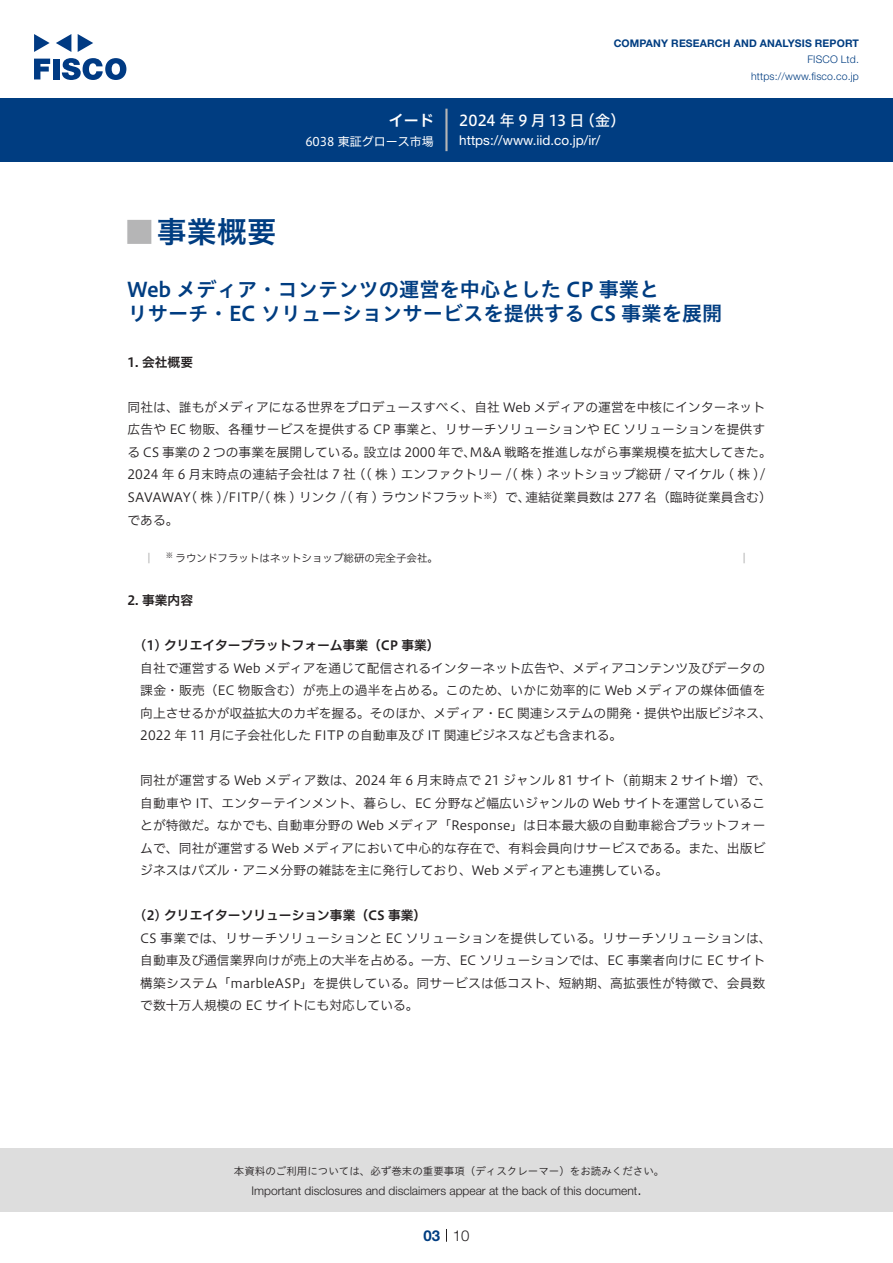
<style>
.page{position:relative;width:893px;height:1263px;background:#fff}
.page>*{position:absolute;margin:0;border:0;box-sizing:border-box;transform-origin:0 0}
.t1{font:30px "Hiragino UD Sans Std N W6";color:#003d81}
.t2{font:24px "Hiragino UD Sans Std N W6";color:#b5b5b6}
.中タイトル{font:20.25px/24px "Hiragino UD Sans Std W6";color:#003d81}
.t3{font:15px "Hiragino UD Sans F Std N W5";color:#fff}
.t4{font:300 15px "Helvetica Neue LT Std";color:#231f20}
.t5{font:15px "Hiragino UD Sans F Std N W6";color:#fff}
.t6{font:700 15px "Helvetica Neue LT Std";color:#003d81}
.t7{font:13.5px "Helvetica Neue LT Std";color:#fff}
.本文3mm{font:12.75px/22.5px "Hiragino UD Sans F Std N W3";letter-spacing:.01em;color:#231f20}
.本文{font:12.75px/22.5px "Hiragino UD Sans F Std N W3";color:#231f20}
.小タイトル3mm{font:12.75px "Hiragino UD Sans F Std N W6";color:#231f20}
.小タイトル{font:12.75px "Hiragino UD Sans F Std N W6";color:#231f20}
.t8{font:300 12px "Helvetica Neue LT Std";color:#231f20}
.t9{font:12px "Hiragino UD Sans F Std N W4";color:#fff}
.t10{font:10.5px "Hiragino UD Sans Std W3";color:#231f20}
.t11{font:700 10.5px "Helvetica Neue LT Std";letter-spacing:.015em;color:#003d81}
.t12{font:300 10.5px/16.5px "Helvetica Neue LT Std";letter-spacing:.015em;color:#003d81;text-align:right}
.t13{font:10.5px "Hiragino UD Sans F Std N W3";color:#231f20}
.本文-2{font:8.85px "Hiragino UD Sans F Std N W3";color:#231f20}
.t14{font:7.35px "Hiragino UD Sans F Std N W3";color:#231f20}
.s1{font-size:12.75px}
</style>
<div class="page">
<div style="left:0;top:1148px;width:893px;height:64px;background:#ddd"></div>
<svg style="left:34px;top:59px;width:16px;height:20px"></svg>
<div style="left:53px;top:59px;width:6px;height:20px;background:#003a83"></div>
<svg style="left:62px;top:58px;width:64px;height:22px"></svg>
<svg style="left:34px;top:34px;width:16px;height:18px"></svg>
<svg style="left:78px;top:34px;width:15px;height:18px"></svg>
<svg style="left:56px;top:34px;width:15px;height:18px"></svg>
<div style="left:0;top:98px;width:893px;height:64px;background:#003d81"></div>
<hr style="left:445px;top:109px;width:3px;height:42px;background:#b5b5b6">
<svg style="left:446px;top:1229px;width:1px;height:13px"></svg>
<svg style="left:148px;top:553px;width:2px;height:10px"></svg>
<svg style="left:743px;top:553px;width:2px;height:10px"></svg>
<p class="t5" style="left:389px;top:109px;width:46px">イード</p>
<p class="t9" style="left:305px;top:132px;width:130px">6038 東証グロース市場</p>
<p class="t11" style="left:614px;top:37px;width:247px">COMPANY RESEARCH AND ANALYSIS REPORT</p>
<p class="t12" style="left:751px;top:51px;width:109px">FISCO Ltd. https://www.fisco.co j p.</p>
<p class="t3" style="left:580px;top:109px;width:47px">（金(</p>
<p class="t3" style="left:459px;top:109px;width:127px">2024 年 9 月 13 日</p>
<p class="t7" style="left:459px;top:132px;width:143px">https: / / w w w . i i d . c o j p. /i r/</p>
<p class="t1" style="left:157px;top:209px;width:121px">事業概要</p>
<p class="t2" style="left:128px;top:213px;width:25px">█</p>
<p class="中タイトル" style="left:128px;top:276px;width:596px">Web メディア・コンテンツの運営を中心とした CP 事業と<br>リサーチ・EC ソリューションサービスを提供する CS 事業を展開</p>
<p class="小タイトル" style="left:128px;top:352px;width:67px">1. 会社概要</p>
<p class="本文" style="left:128px;top:395px;width:639px">同社は、誰もがメディアになる世界をプロデュースすべく、自社 Web メディアの運営を中核にインターネット</p>
<p class="本文" style="left:128px;top:418px;width:639px">広告や EC 物販、各種サービスを提供する CP 事業と、リサーチソリューションや EC ソリューションを提供す</p>
<p class="本文" style="left:364px;top:440px;width:410px">設立は 2000 年で M、 &amp;A 戦略を推進しながら事業規模を拡大してきた。</p>
<p class="本文" style="left:353px;top:440px;width:414px;text-indent:-225px">る CS 事業の 2 つの事業を展開している。<br>（( 株 ) エンファクトリー (/ 株 ) ネットショップ総研 / マイケル ( 株 /(</p>
<p class="本文" style="left:128px;top:463px;width:230px">2024 年 6 月末時点の連結子会社は 7 社</p>
<p class="本文" style="left:128px;top:485px;width:357px">SAVAWAY( 株 /) FITP (/ 株 ) リンク (/ 有 ) ラウンドフラットである。</p>
<p class="t13" style="left:176px;top:550px;width:264px">ラウンドフラットはネットショップ総研の完全子会社。</p>
<p class="本文" style="left:525px;top:485px;width:248px">連結従業員数は 277 名（臨時従業員含む(</p>
<p class="本文-2" style="left:483px;top:489px;width:23px">※<span class="s1">）</span></p>
<p class="本文" style="left:505px;top:485px;width:27px">で、</p>
<p class="t14" style="left:166px;top:549px;width:9px">※</p>
<p class="小タイトル" style="left:128px;top:591px;width:67px">2. 事業内容</p>
<p class="小タイトル3mm" style="left:140px;top:636px;width:301px">1( ) クリエイタープラットフォーム事業（CP 事業(</p>
<p class="本文3mm" style="left:140px;top:656px;width:633px">自社で運営する Web メディアを通じて配信されるインターネット広告や、メディアコンテンツ及びデータの課金・販売（EC 物販含む）が売上の過半を占める。このため、いかに効率的に Web メディアの媒体価値を向上させるかが収益拡大のカギを握る。そのほか、メディア・EC 関連システムの開発・提供や出版ビジネス、2022 年 11 月に子会社化した FITP の自動車及び IT 関連ビジネスなども含まれる。</p>
<p class="本文3mm" style="left:140px;top:768px;width:633px">同社が運営する Web メディア数は、2024 年 6 月末時点で 21 ジャンル 81 サイト（前期末 2 サイト増）で、</p>
<p class="本文3mm" style="left:140px;top:791px;width:626px">自動車や IT、エンターテインメント、暮らし、EC 分野など幅広いジャンルの Web サイトを運営しているこ</p>
<p class="本文3mm" style="left:277px;top:813px;width:490px">自動車分野の Web メディア「Response」は日本最大級の自動車総合プラットフォー</p>
<p class="本文3mm" style="left:140px;top:813px;width:627px">とが特徴だ。なかでも、<br>ムで、同社が運営する Web メディアにおいて中心的な存在で、有料会員向けサービスである。また、出版ビジネスはパズル・アニメ分野の雑誌を主に発行しており、Web メディアとも連携している。</p>
<p class="小タイトル3mm" style="left:140px;top:906px;width:287px">2( ) クリエイターソリューション事業（CS 事業(</p>
<p class="本文3mm" style="left:140px;top:926px;width:633px">CS 事業では、リサーチソリューションと EC ソリューションを提供している。リサーチソリューションは、自動車及び通信業界向けが売上の大半を占める。一方、EC ソリューションでは、EC 事業者向けに EC サイト構築システム「marbleASP」を提供している。同サービスは低コスト、短納期、高拡張性が特徴で、会員数で数十万人規模の EC サイトにも対応している。</p>
<p class="t10" style="left:234px;top:1163px;width:432px">本資料のご利用については、必ず巻末の重要事項（ディスクレーマー）をお読みください。</p>
<p class="t4" style="left:637px;top:1180px;width:6px">.</p>
<p class="t8" style="left:251px;top:1183px;width:387px">Important disclosures and disclaimers appear at the back of this document</p>
<p class="t6" style="left:423px;top:1226px;width:18px">03</p>
<p class="t4" style="left:453px;top:1226px;width:18px">10</p>
</div>
